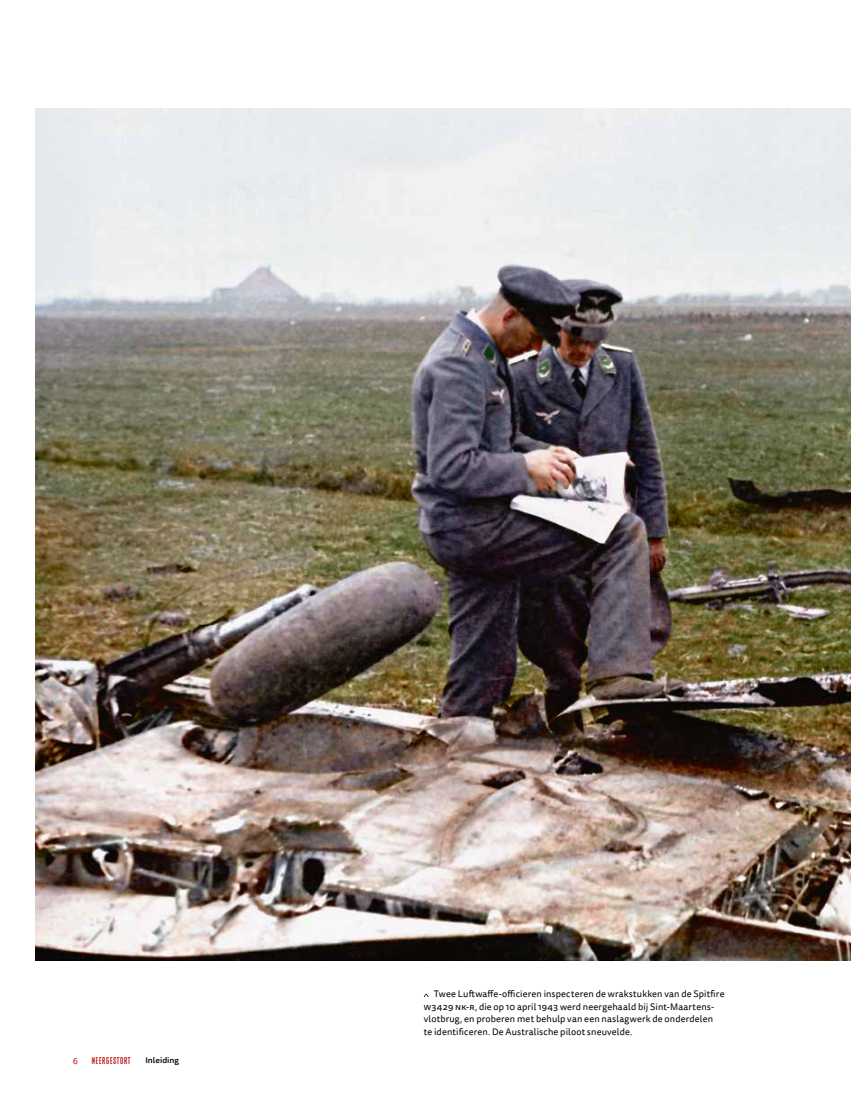
<style>
.page{position:relative;width:851px;height:1099px;background:#fff}
.page>*{position:absolute;margin:0;border:0;box-sizing:border-box;transform-origin:0 0}
.t1{font:9.38px/12.5px "Tisa Sans Pro";letter-spacing:.015em;color:#000}
.t2{font:700 8.75px "Pacific Standard";letter-spacing:.07em;color:#c41b1c}
.t3{font:8.75px "Tisa Sans Pro";color:#c41b1c;scale:1.04 1}
.t4{font:500 8.12px "Tisa Sans Pro";color:#000;scale:1.04 1}
</style>
<div class="page">
<img style="left:35px;top:108px;width:815px;height:852px">
<svg style="left:423px;top:993px;width:5px;height:4px"></svg>
<p class="t3" style="left:73px;top:1054px;width:6px">6</p>
<p class="t2" style="left:92px;top:1055px;width:40px">NEERGESTORT</p>
<p class="t4" style="left:145px;top:1054px;width:34px">Inleiding</p>
<p class="t1" style="left:423px;top:988px;width:302px;text-indent:10px">Twee Luftwaffe-officieren inspecteren de wrakstukken van de Spitfire W3429 NK-R, die op 10 april 1943 werd neergehaald bij Sint-Maartens&shy;vlotbrug, en proberen met behulp van een naslagwerk de onderdelen<br>te identificeren. De Australische piloot sneuvelde.</p>
</div>
